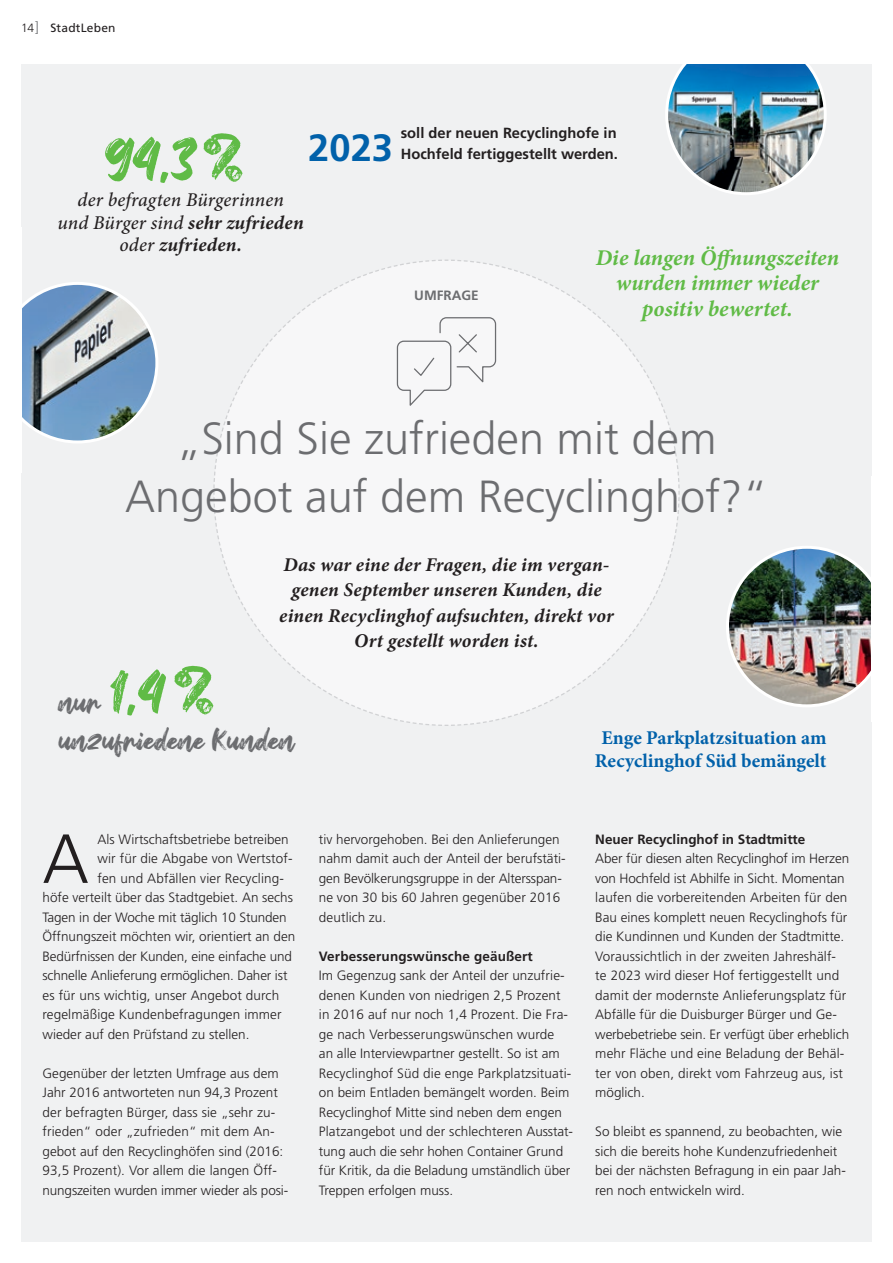
<style>
.page{position:relative;width:893px;height:1263px;background:#fff}
.page>*{position:absolute;margin:0;border:0;box-sizing:border-box;transform-origin:0 0}
.t1{font:300 69.3px "Frutiger";color:#231f20}
.t2{font:67.5px "Hey October";color:#60bb46}
.t3{font:300 45px/58.5px "Frutiger";color:#6c6d70;text-align:center}
.t4{font:700 37.95px "Frutiger";color:#0161aa}
.t5{font:30px "Hey October";letter-spacing:.01em;color:#6c6d70}
.t6{font:italic 700 22.5px/25.5px "Minion Pro";letter-spacing:.005em;color:#60bb46;text-align:center}
.t7{font:italic 700 19.5px/25.5px "Minion Pro";letter-spacing:.01em;color:#231f20;text-align:center}
.t8{font:italic 500 19.5px/22.5px "Minion Pro";letter-spacing:.005em;color:#231f20;text-align:center}
.t9{font:700 19.5px/22.5px "Minion Pro";letter-spacing:-.005em;color:#0161aa;text-align:center}
.t10{font:700 14.7px "Frutiger";color:#231f20}
.t11{font:300 13.5px/19.5px "Frutiger";color:#231f20}
.t12{font:700 13.5px "Frutiger";color:#231f20}
.t13{font:700 13.5px "Frutiger";color:#6c6d70}
.t14{font:12px "Frutiger";letter-spacing:.015em;color:#231f20}
.s1{font-weight:300}
.s2{font-weight:300;font-size:14.25px;color:#6c6d70}
.s3{font-weight:700}
</style>
<div class="page">
<div style="left:21px;top:64px;width:851px;height:1178px;background:#f0f1f2"></div>
<svg style="left:213px;top:259px;width:467px;height:467px"></svg>
<svg style="left:396px;top:316px;width:101px;height:92px"></svg>
<img style="left:667px;top:35px;width:158px;height:159px;border-radius:79px">
<svg style="left:21px;top:282px;width:137px;height:161px"></svg>
<img style="left:727px;top:547px;width:159px;height:159px;border-radius:79px">
<div style="left:619px;top:17px;width:246px;height:47px;background:#fff"></div>
<div style="left:872px;top:476px;width:21px;height:246px;background:#fff"></div>
<p class="t14" style="left:21px;top:21px;width:96px"><span class="s1">14</span><span class="s2">]</span> StadtLeben</p>
<h2 class="t2" style="left:105px;top:118px;width:141px">94,3%</h2>
<h3 class="t4" style="left:308px;top:126px;width:86px">2023</h3>
<h3 class="t8" style="left:58px;top:189px;width:248px">der befragten Bürgerinnen<br>und Bürger sind <span class="s3">sehr zufrieden </span>oder <span class="s3">zufrieden.</span></h3>
<p class="t10" style="left:401px;top:124px;width:217px">soll der neuen Recyclinghofe in</p>
<p class="t10" style="left:401px;top:145px;width:219px">Hochfeld fertiggestellt werden.</p>
<p class="t13" style="left:414px;top:288px;width:66px">UMFRAGE</p>
<h3 class="t6" style="left:596px;top:244px;width:245px">Die langen Öffnungszeiten wurden immer wieder positiv bewertet.</h3>
<h3 class="t3" style="left:125px;top:409px;width:644px">„Sind Sie zufrieden mit dem<br>Angebot auf dem Recyclinghof?“</h3>
<h3 class="t7" style="left:279px;top:551px;width:336px">Das war eine der Fragen, die im vergan&shy;genen September unseren Kunden, die einen Recyclinghof aufsuchten, direkt vor Ort gestellt worden ist.</h3>
<h2 class="t2" style="left:110px;top:650px;width:107px">1,4%</h2>
<h3 class="t5" style="left:59px;top:723px;width:237px">unzufriedene Kunden</h3>
<h3 class="t9" style="left:595px;top:726px;width:233px">Enge Parkplatzsituation am<br>Recyclinghof Süd bemängelt</h3>
<h3 class="t5" style="left:59px;top:685px;width:43px">nur</h3>
<h1 class="t1" style="left:43px;top:820px;width:48px">A</h1>
<p class="t11" style="left:97px;top:829px;width:193px">Als Wirtschaftsbetriebe betreiben</p>
<p class="t11" style="left:97px;top:849px;width:197px">wir für die Abgabe von Wertstof-</p>
<p class="t11" style="left:97px;top:868px;width:188px">fen und Abfällen vier Recycling-</p>
<p class="t11" style="left:43px;top:888px;width:252px">höfe verteilt über das Stadtgebiet. An sechs</p>
<p class="t11" style="left:43px;top:907px;width:246px">Tagen in der Woche mit täglich 10 Stunden</p>
<p class="t11" style="left:43px;top:927px;width:254px">Öffnungszeit möchten wir, orientiert an den</p>
<p class="t11" style="left:43px;top:946px;width:251px">Bedürfnissen der Kunden, eine einfache und</p>
<p class="t11" style="left:43px;top:966px;width:247px">schnelle Anlieferung ermöglichen. Daher ist</p>
<p class="t11" style="left:43px;top:985px;width:238px">es für uns wichtig, unser Angebot durch</p>
<p class="t11" style="left:43px;top:1005px;width:241px">regelmäßige Kundenbefragungen immer</p>
<p class="t11" style="left:43px;top:1024px;width:209px">wieder auf den Prüfstand zu stellen.</p>
<p class="t11" style="left:43px;top:1063px;width:247px">Gegenüber der letzten Umfrage aus dem Jahr 2016 antworteten nun 94,3 Prozent der befragten Bürger, dass sie „sehr zu&shy;frieden“ oder „zufrieden“ mit dem An&shy;gebot auf den Recyclinghöfen sind (2016:<br>93,5 Prozent). Vor allem die langen Öff&shy;nungszeiten wurden immer wieder als posi-</p>
<p class="t11" style="left:319px;top:829px;width:248px">tiv hervorgehoben. Bei den Anlieferungen nahm damit auch der Anteil der berufstäti&shy;gen Bevölkerungsgruppe in der Altersspan&shy;ne von 30 bis 60 Jahren gegenüber 2016 deutlich zu.</p>
<p class="t12" style="left:319px;top:948px;width:215px">Verbesserungswünsche geäußert</p>
<p class="t11" style="left:319px;top:966px;width:255px">Im Gegenzug sank der Anteil der unzufrie&shy;denen Kunden von niedrigen 2,5 Prozent in 2016 auf nur noch 1,4 Prozent. Die Fra&shy;ge nach Verbesserungswünschen wurde<br>an alle Interviewpartner gestellt. So ist am Recyclinghof Süd die enge Parkplatzsituati&shy;on beim Entladen bemängelt worden. Beim Recyclinghof Mitte sind neben dem engen Platzangebot und der schlechteren Ausstat&shy;tung auch die sehr hohen Container Grund für Kritik, da die Beladung umständlich über Treppen erfolgen muss.</p>
<p class="t12" style="left:595px;top:831px;width:212px">Neuer Recyclinghof in Stadtmitte</p>
<p class="t11" style="left:595px;top:849px;width:255px">Aber für diesen alten Recyclinghof im Herzen von Hochfeld ist Abhilfe in Sicht. Momentan laufen die vorbereitenden Arbeiten für den Bau eines komplett neuen Recyclinghofs für die Kundinnen und Kunden der Stadtmitte.<br>Voraussichtlich in der zweiten Jahreshälf&shy;te 2023 wird dieser Hof fertiggestellt und damit der modernste Anlieferungsplatz für Abfälle für die Duisburger Bürger und Ge&shy;werbebetriebe sein. Er verfügt über erheblich mehr Fläche und eine Beladung der Behäl&shy;ter von oben, direkt vom Fahrzeug aus, ist möglich.</p>
<p class="t11" style="left:595px;top:1122px;width:252px">So bleibt es spannend, zu beobachten, wie sich die bereits hohe Kundenzufriedenheit bei der nächsten Befragung in ein paar Jah&shy;ren noch entwickeln wird.</p>
</div>
